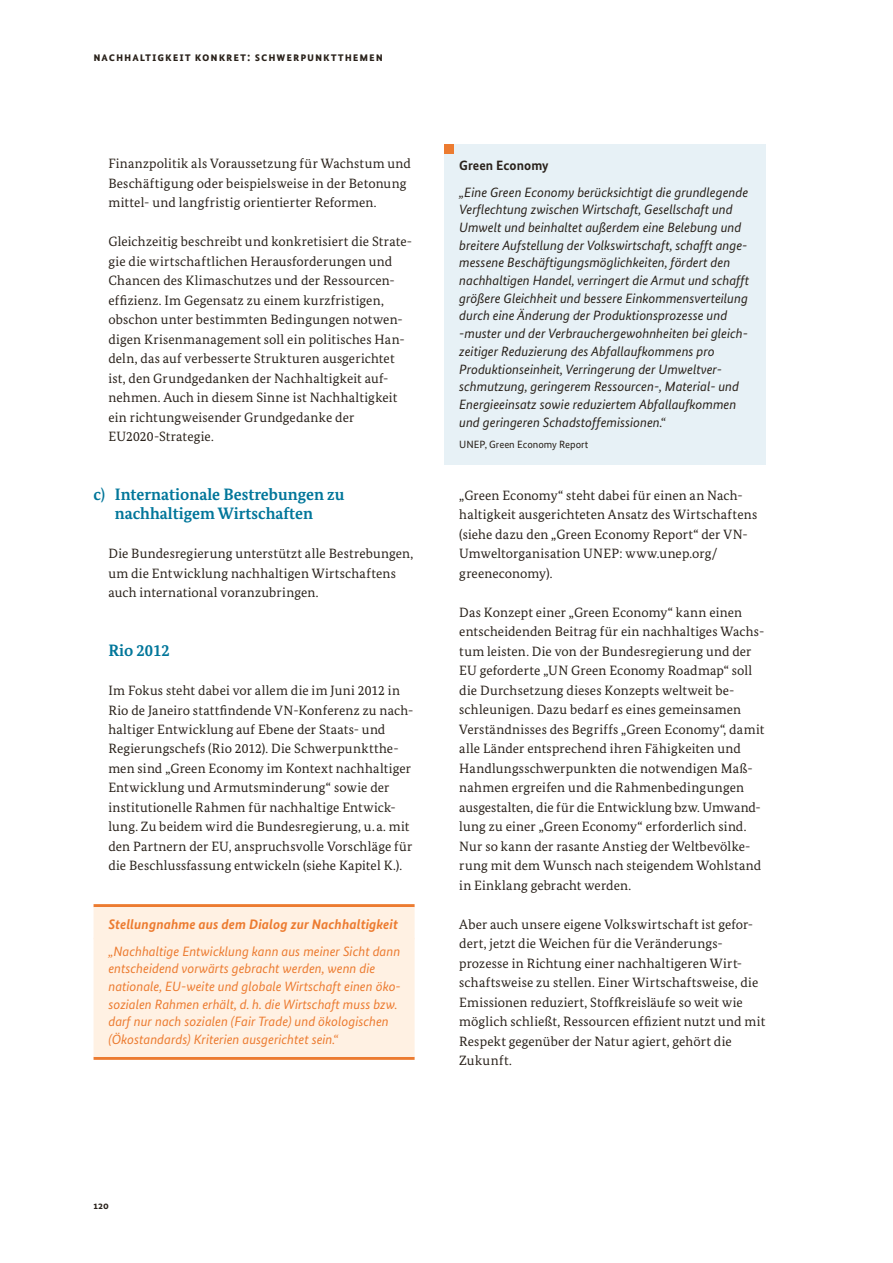
<style>
.page{position:relative;width:893px;height:1263px;background:#fff}
.page>*{position:absolute;margin:0;border:0;box-sizing:border-box;transform-origin:0 0}
.t1{font:700 16.5px/19.5px "Bundes Serif";color:#00769a}
.t2{font:italic 700 13.8px "Bundes Sans";letter-spacing:.005em;color:#ec7b30}
.t3{font:13.5px/19.5px "Bundes Serif";letter-spacing:.015em;color:#29211a}
.t4{font:italic 13.5px/17.7px "Bundes Sans";color:#29211a}
.t5{font:italic 13.5px/17.7px "Bundes Sans";color:#ec7b30}
.t6{font:700 13.5px "Bundes Sans";color:#29211a}
.t7{font:700 12.75px "Bundes Sans";letter-spacing:.07em;color:#29211a}
.t8{font:10.5px "Bundes Sans";color:#29211a}
.t9{font:700 10.5px "Bundes Sans";color:#29211a}
</style>
<div class="page">
<hr style="left:94px;top:904px;width:321px;height:3px;background:#ec7b30">
<div style="left:94px;top:907px;width:321px;height:32px;background:#fff1e3"></div>
<hr style="left:94px;top:1057px;width:321px;height:3px;background:#ec7b30">
<div style="left:444px;top:145px;width:321px;height:320px;background:#e7f1f6"></div>
<div style="left:444px;top:145px;width:10px;height:9px;background:#ec7b30"></div>
<div style="left:94px;top:938px;width:321px;height:119px;background:#fff1e3"></div>
<p class="t7" style="left:94px;top:49px;width:291px">nachhaltigkeit konkret: schwerpunktthemen</p>
<p class="t3" style="left:108px;top:155px;width:304px">Finanzpolitik als Voraussetzung für Wachstum und<br>Beschäftigung oder beispielsweise in der Betonung mittel- und langfristig orientierter Reformen.</p>
<p class="t3" style="left:108px;top:233px;width:305px">Gleichzeitig beschreibt und konkretisiert die Strate&shy;gie die wirtschaftlichen Herausforderungen und Chancen des Klimaschutzes und der Ressourcen&shy;effizienz. Im Gegensatz zu einem kurzfristigen, obschon unter bestimmten Bedingungen notwen&shy;digen Krisenmanagement soll ein politisches Han&shy;deln, das auf verbesserte Strukturen ausgerichtet ist, den Grundgedanken der Nachhaltigkeit auf&shy;nehmen. Auch in diesem Sinne ist Nachhaltigkeit ein richtungweisender Grundgedanke der EU2020-Strategie.</p>
<h5 class="t1" style="left:115px;top:486px;width:231px;text-indent:-21px">c) Internationale Bestrebungen zu nachhaltigem Wirtschaften</h5>
<p class="t3" style="left:108px;top:545px;width:306px">Die Bundesregierung unterstützt alle Bestrebungen, um die Entwicklung nachhaltigen Wirtschaftens auch international voranzubringen.</p>
<h6 class="t1" style="left:108px;top:642px;width:63px">Rio 2012</h6>
<p class="t3" style="left:108px;top:682px;width:306px">Im Fokus steht dabei vor allem die im Juni 2012 in Rio de Janeiro stattfindende VN-Konferenz zu nach&shy;haltiger Entwicklung auf Ebene der Staats- und Regierungschefs (Rio 2012). Die Schwerpunktthe&shy;men sind „Green Economy im Kontext nachhaltiger Entwicklung und Armutsminderung“ sowie der institutionelle Rahmen für nachhaltige Entwick&shy;lung. Zu beidem wird die Bundesregierung, u. a. mit den Partnern der EU, anspruchsvolle Vorschläge für die Beschlussfassung entwickeln (siehe Kapitel K.).</p>
<h6 class="t2" style="left:108px;top:916px;width:291px">Stellungnahme aus dem Dialog zur Nachhaltigkeit</h6>
<p class="t5" style="left:108px;top:942px;width:294px">„Nachhaltige Entwicklung kann aus meiner Sicht dann entscheidend vorwärts gebracht werden, wenn die nationale, EU-weite und globale Wirtschaft einen öko&shy;sozialen Rahmen erhält, d. h. die Wirtschaft muss bzw. darf nur nach sozialen (Fair Trade) und ökologischen (Ökostandards) Kriterien ausgerichtet sein.“</p>
<h6 class="t6" style="left:459px;top:157px;width:91px">Green Economy</h6>
<p class="t4" style="left:459px;top:183px;width:291px">„Eine Green Economy berücksichtigt die grundlegende Verflechtung zwischen Wirtschaft, Gesellschaft und Umwelt und beinhaltet außerdem eine Belebung und breitere Aufstellung der Volkswirtschaft, schafft ange&shy;messene Beschäftigungsmöglichkeiten, fördert den nachhaltigen Handel, verringert die Armut und schafft größere Gleichheit und bessere Einkommensverteilung durch eine Änderung der Produktionsprozesse und -muster und der Verbrauchergewohnheiten bei gleich&shy;zeitiger Reduzierung des Abfallaufkommens pro Produktions einheit, Verringerung der Umweltver&shy;schmutzung, geringerem Ressourcen-, Material- und Energie einsatz sowie reduziertem Abfallaufkommen und geringeren Schadstoffemissionen.“</p>
<p class="t8" style="left:459px;top:438px;width:131px">UNEP, Green Economy Report</p>
<p class="t3" style="left:459px;top:487px;width:299px">„Green Economy“ steht dabei für einen an Nach&shy;haltigkeit ausgerichteten Ansatz des Wirtschaftens (siehe dazu den „Green Economy Report“ der VN-Umweltorganisation UNEP: www.unep.org/ greeneconomy).</p>
<p class="t3" style="left:459px;top:604px;width:307px">Das Konzept einer „Green Economy“ kann einen entscheidenden Beitrag für ein nachhaltiges Wachs&shy;tum leisten. Die von der Bundesregierung und der EU geforderte „UN Green Economy Roadmap“ soll die Durchsetzung dieses Konzepts weltweit be - schleunigen. Dazu bedarf es eines gemeinsamen Verständnisses des Begriffs „Green Economy“, damit alle Länder entsprechend ihren Fähigkeiten und Handlungsschwerpunkten die notwendigen Maß&shy;nahmen ergreifen und die Rahmenbedingungen ausgestalten, die für die Entwicklung bzw. Umwand&shy;lung zu einer „Green Economy“ erforderlich sind.<br>Nur so kann der rasante Anstieg der Weltbevölke&shy;rung mit dem Wunsch nach steigendem Wohlstand in Einklang gebracht werden.</p>
<p class="t3" style="left:459px;top:916px;width:308px">Aber auch unsere eigene Volkswirtschaft ist gefor&shy;dert, jetzt die Weichen für die Veränderungs&shy;prozesse in Richtung einer nachhaltigeren Wirt&shy;schaftsweise zu stellen. Einer Wirtschaftsweise, die Emissionen reduziert, Stoffkreisläufe so weit wie möglich schließt, Ressourcen effizient nutzt und mit Respekt gegenüber der Natur agiert, gehört die Zukunft.</p>
<p class="t9" style="left:94px;top:1199px;width:17px">120</p>
</div>
